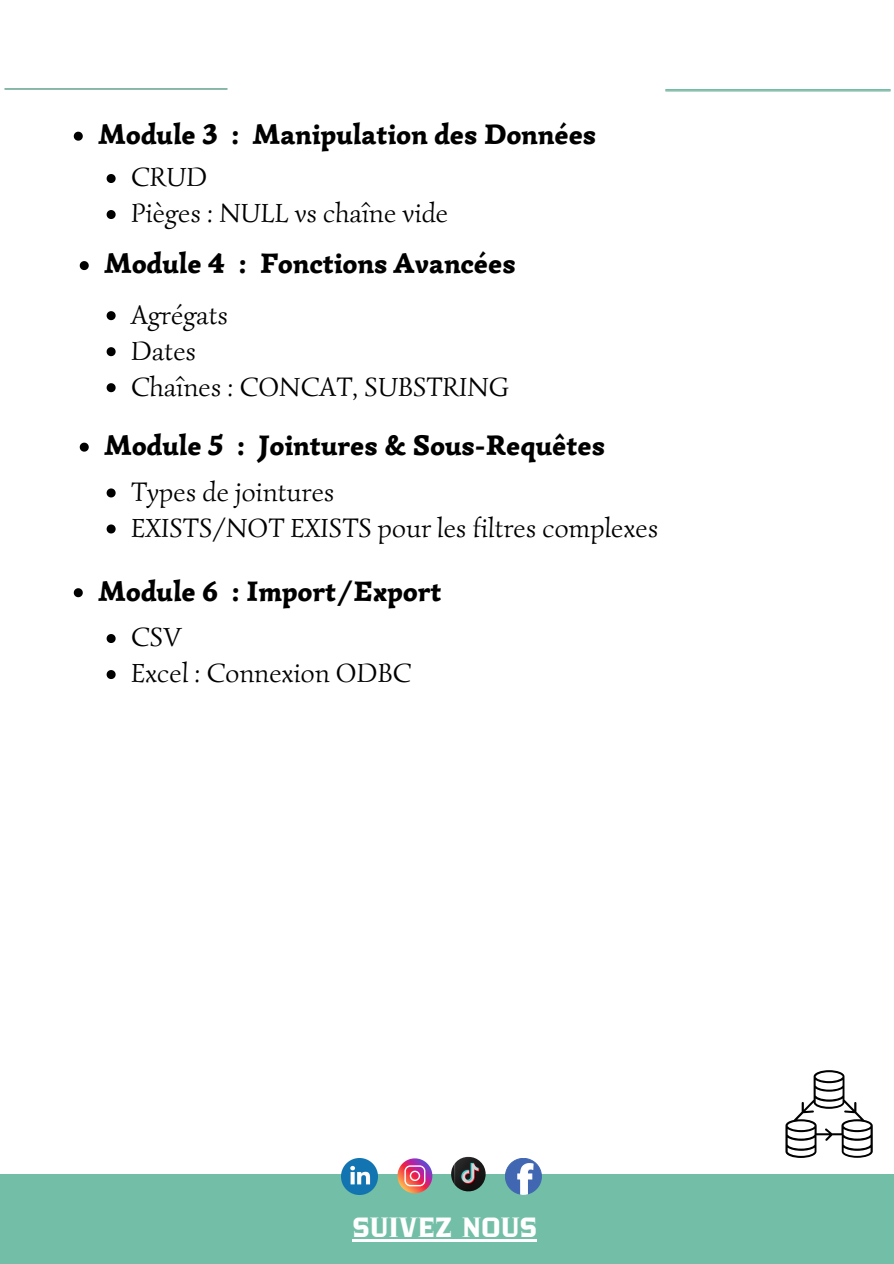
<style>
.page{position:relative;width:894px;height:1264px;background:#fff}
.page>*{position:absolute;margin:0;border:0;box-sizing:border-box;transform-origin:0 0}
.t1{font:900 28.5px "Simonetta";letter-spacing:.005em;color:#000}
.t2{font:27px "Simonetta";letter-spacing:.005em;color:#000}
.t3{font:27px "Zantiqa 4 F";letter-spacing:.005em;color:#fff}
</style>
<div class="page">
<img style="left:4px;top:89px;width:224px;height:1px">
<img style="left:665px;top:90px;width:226px;height:1px">
<div style="left:0;top:1174px;width:893px;height:89px;background:#73bea7"></div>
<svg style="left:505px;top:1158px;width:36px;height:36px"></svg>
<svg style="left:397px;top:1158px;width:35px;height:35px"></svg>
<img style="left:342px;top:1158px;width:36px;height:36px">
<img style="left:451px;top:1156px;width:34px;height:35px;border-radius:17px">
<hr style="left:352px;top:1239px;width:185px;height:2px;background:#fff">
<svg style="left:107px;top:174px;width:9px;height:9px"></svg>
<svg style="left:107px;top:210px;width:9px;height:9px"></svg>
<svg style="left:74px;top:132px;width:9px;height:9px"></svg>
<svg style="left:107px;top:311px;width:9px;height:9px"></svg>
<svg style="left:107px;top:347px;width:9px;height:9px"></svg>
<svg style="left:107px;top:383px;width:9px;height:9px"></svg>
<svg style="left:80px;top:261px;width:9px;height:9px"></svg>
<svg style="left:107px;top:488px;width:9px;height:9px"></svg>
<svg style="left:107px;top:524px;width:9px;height:9px"></svg>
<svg style="left:80px;top:442px;width:9px;height:9px"></svg>
<svg style="left:785px;top:1070px;width:87px;height:87px"></svg>
<svg style="left:107px;top:634px;width:9px;height:9px"></svg>
<svg style="left:107px;top:670px;width:9px;height:9px"></svg>
<svg style="left:74px;top:588px;width:9px;height:9px"></svg>
<p class="t1" style="left:99px;top:117px;width:499px">Module 3 : Manipulation des Données</p>
<p class="t2" style="left:131px;top:160px;width:77px">CRUD</p>
<p class="t2" style="left:131px;top:196px;width:318px">Pièges : NULL vs chaîne vide</p>
<p class="t1" style="left:105px;top:246px;width:412px">Module 4 : Fonctions Avancées</p>
<p class="t2" style="left:131px;top:297px;width:98px">Agrégats</p>
<p class="t2" style="left:131px;top:333px;width:66px">Dates</p>
<p class="t2" style="left:131px;top:369px;width:379px">Chaînes : CONCAT, SUBSTRING</p>
<p class="t1" style="left:105px;top:427px;width:501px">Module 5 : Jointures &amp; Sous-Requêtes</p>
<p class="t2" style="left:131px;top:475px;width:205px">Types de jointures</p>
<p class="t2" style="left:131px;top:511px;width:528px">EXISTS/NOT EXISTS pour les filtres complexes</p>
<p class="t1" style="left:99px;top:573px;width:344px">Module 6 : Import/Export</p>
<p class="t2" style="left:131px;top:620px;width:52px">CSV</p>
<p class="t2" style="left:131px;top:656px;width:281px">Excel : Connexion ODBC</p>
<p class="t3" style="left:352px;top:1216px;width:186px">SUIVEZ NOUS</p>
</div>
